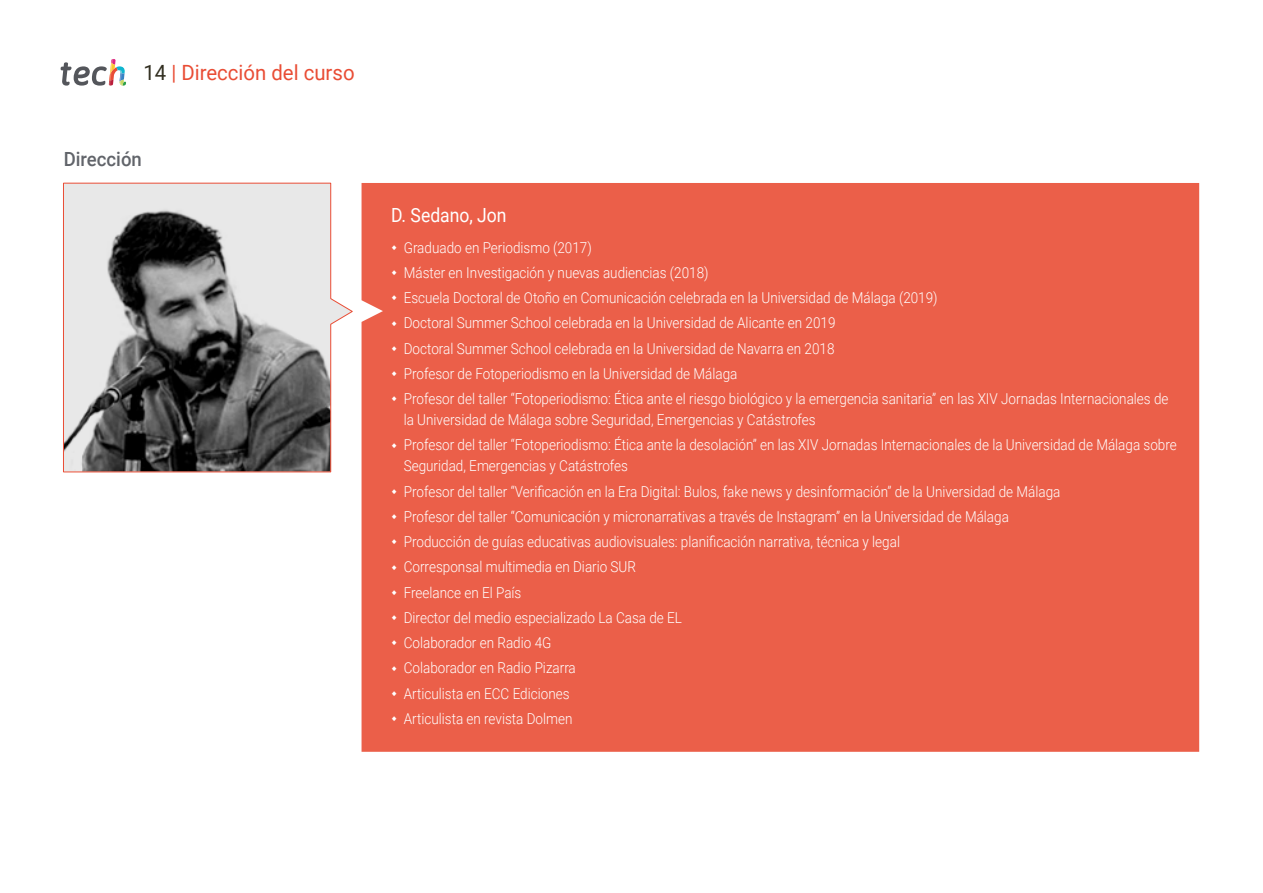
<style>
.page{position:relative;width:1263px;height:893px;background:#fff}
.page>*{position:absolute;margin:0;border:0;box-sizing:border-box;transform-origin:0 0}
.t1{font:21px "Roboto";color:#e94d35}
.t2{font:19.5px "Roboto";color:#fff;scale:.9 1}
.t3{font:500 19.5px "Roboto";color:#61646a;scale:.95 1}
.t4{font:300 15px/25.2px "Roboto";color:#fff;scale:.9 1}
.s1{color:#312e20}
</style>
<div class="page">
<svg style="left:61px;top:59px;width:65px;height:27px"></svg>
<div style="left:361px;top:183px;width:838px;height:569px;background:#eb5f49"></div>
<svg style="left:63px;top:183px;width:290px;height:289px;background:#989291"></svg>
<svg style="left:392px;top:245px;width:4px;height:5px"></svg>
<svg style="left:392px;top:270px;width:4px;height:5px"></svg>
<svg style="left:392px;top:295px;width:4px;height:5px"></svg>
<svg style="left:392px;top:321px;width:4px;height:5px"></svg>
<svg style="left:392px;top:346px;width:4px;height:5px"></svg>
<svg style="left:392px;top:371px;width:4px;height:5px"></svg>
<svg style="left:392px;top:396px;width:4px;height:5px"></svg>
<svg style="left:392px;top:443px;width:4px;height:5px"></svg>
<svg style="left:392px;top:489px;width:4px;height:5px"></svg>
<svg style="left:392px;top:514px;width:4px;height:5px"></svg>
<svg style="left:392px;top:539px;width:4px;height:5px"></svg>
<svg style="left:392px;top:565px;width:4px;height:5px"></svg>
<svg style="left:392px;top:590px;width:4px;height:5px"></svg>
<svg style="left:392px;top:615px;width:4px;height:5px"></svg>
<svg style="left:392px;top:640px;width:4px;height:5px"></svg>
<svg style="left:392px;top:666px;width:4px;height:5px"></svg>
<svg style="left:392px;top:691px;width:4px;height:5px"></svg>
<svg style="left:392px;top:716px;width:4px;height:5px"></svg>
<h1 class="t1" style="left:144px;top:57px;width:213px"><span class="s1">14</span> | Dirección del curso</h1>
<h2 class="t3" style="left:64px;top:145px;width:84px">Dirección</h2>
<h2 class="t2" style="left:391px;top:202px;width:130px">D. Sedano, Jon</h2>
<p class="t4" style="left:404px;top:234px;width:851px">Graduado en Periodismo (2017)<br>Máster en Investigación y nuevas audiencias (2018)<br>Escuela Doctoral de Otoño en Comunicación celebrada en la Universidad de Málaga (2019)<br>Doctoral Summer School celebrada en la Universidad de Alicante en 2019<br>Doctoral Summer School celebrada en la Universidad de Navarra en 2018<br>Profesor de Fotoperiodismo en la Universidad de Málaga<br>Profesor del taller “Fotoperiodismo: Ética ante el riesgo biológico y la emergencia sanitaria” en las XIV Jornadas Internacionales de</p>
<p class="t4" style="left:404px;top:407px;width:860px">la Universidad de Málaga sobre Seguridad, Emergencias y Catástrofes<br>Profesor del taller “Fotoperiodismo: Ética ante la desolación” en las XIV Jornadas Internacionales de la Universidad de Málaga sobre</p>
<p class="t4" style="left:404px;top:453px;width:731px">Seguridad, Emergencias y Catástrofes<br>Profesor del taller “Verificación en la Era Digital: Bulos, fake news y desinformación” de la Universidad de Málaga Profesor del taller “Comunicación y micronarrativas a través de Instagram” en la Universidad de Málaga Producción de guías educativas audiovisuales: planificación narrativa, técnica y legal<br>Corresponsal multimedia en Diario SUR<br>Freelance en El País<br>Director del medio especializado La Casa de EL<br>Colaborador en Radio 4G<br>Colaborador en Radio Pizarra<br>Articulista en ECC Ediciones<br>Articulista en revista Dolmen</p>
</div>
